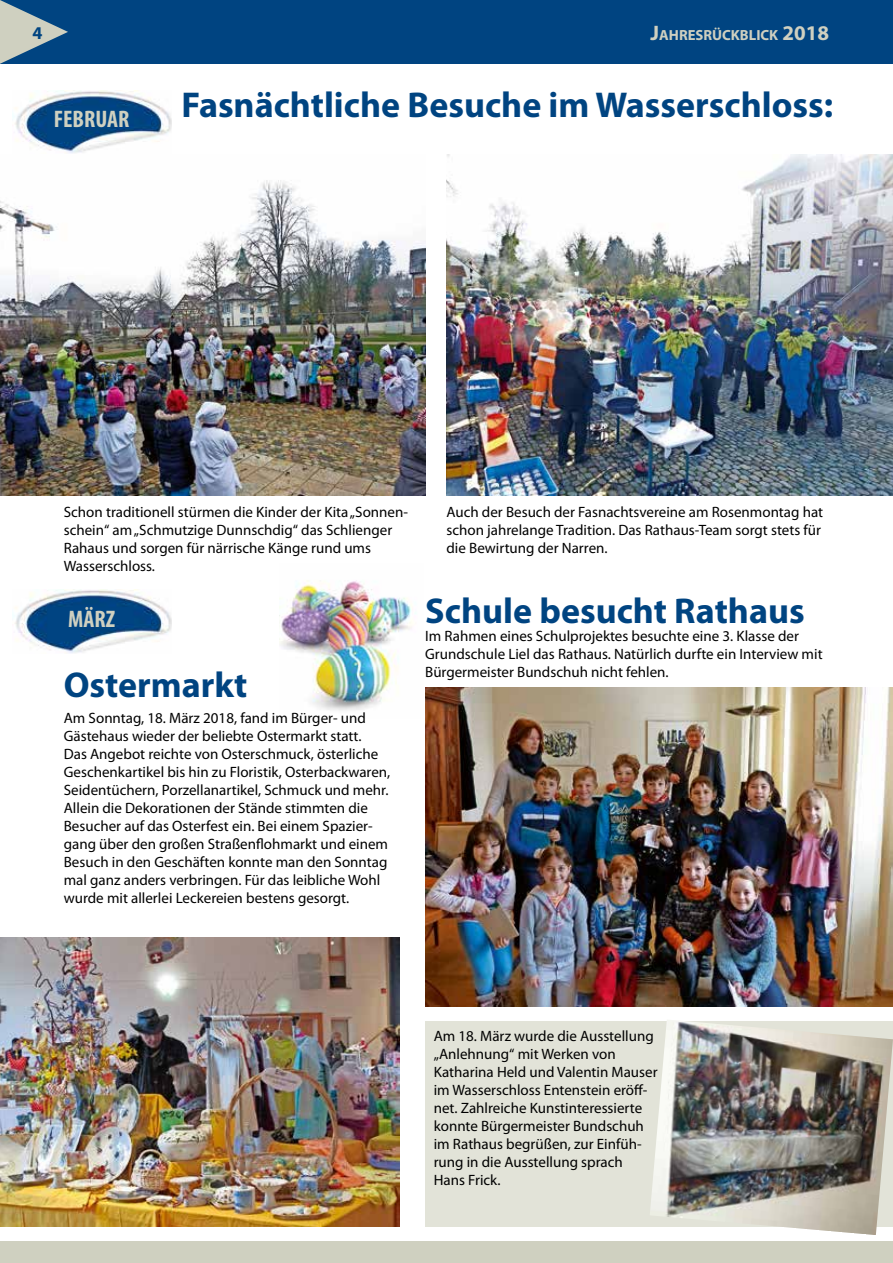
<style>
.page{position:relative;width:893px;height:1263px;background:#fff}
.page>*{position:absolute;margin:0;border:0;box-sizing:border-box;transform-origin:0 0}
.t1{font:700 36px "Myriad Pro";color:#004481}
.t2{font:700 condensed 24px "Myriad Pro";color:#cfd0c0}
.t3{font:700 18px "Myriad Pro";color:#004481}
.t4{font:15px/18px "Myriad Pro";color:#000}
.t5{font:700 14.7px "Myriad Pro";color:#cfd0c0}
.s1{font-size:21px}
</style>
<div class="page">
<div style="left:0;top:0;width:893px;height:64px;background:#004481"></div>
<svg style="left:0;top:0;width:68px;height:64px"></svg>
<div style="left:0;top:1242px;width:893px;height:21px;background:#cfd0c0"></div>
<img style="left:280px;top:580px;width:136px;height:131px">
<img style="left:13px;top:90px;width:159px;height:64px">
<img style="left:0;top:180px;width:425px;height:315px">
<img style="left:446px;top:154px;width:447px;height:341px">
<img style="left:0;top:937px;width:400px;height:290px">
<img style="left:13px;top:590px;width:159px;height:63px">
<div style="left:425px;top:1021px;width:468px;height:206px;background:#e2e3d8"></div>
<img style="left:650px;top:1020px;width:243px;height:215px">
<img style="left:425px;top:688px;width:468px;height:319px">
<p class="t3" style="left:33px;top:21px;width:11px">4</p>
<p class="t5" style="left:651px;top:25px;width:180px"><span class="s1">J</span>AHRESRÜCKBLICK <span class="s1">2018</span></p>
<h2 class="t2" style="left:54px;top:104px;width:66px">FEBRUAR</h2>
<h1 class="t1" style="left:181px;top:81px;width:653px">Fasnächtliche Besuche im Wasserschloss:</h1>
<p class="t4" style="left:64px;top:503px;width:346px">Schon traditionell stürmen die Kinder der Kita „Sonnen&shy;schein“ am „Schmutzige Dunnschdig“ das Schlienger Rahaus und sorgen für närrische Känge rund ums Wasserschloss.</p>
<h2 class="t2" style="left:68px;top:604px;width:48px">MÄRZ</h2>
<h1 class="t1" style="left:64px;top:661px;width:185px">Ostermarkt</h1>
<p class="t4" style="left:64px;top:709px;width:328px">Am Sonntag, 18. März 2018, fand im Bürger- und Gästehaus wieder der beliebte Ostermarkt statt.<br>Das Angebot reichte von Osterschmuck, österliche Geschenkartikel bis hin zu Floristik, Osterbackwaren, Seidentüchern, Porzellanartikel, Schmuck und mehr.<br>Allein die Dekorationen der Stände stimmten die Besucher auf das Osterfest ein. Bei einem Spazier&shy;gang über den großen Straßenflohmarkt und einem Besuch in den Geschäften konnte man den Sonntag mal ganz anders verbringen. Für das leibliche Wohl wurde mit allerlei Leckereien bestens gesorgt.</p>
<p class="t4" style="left:446px;top:503px;width:378px">Auch der Besuch der Fasnachtsvereine am Rosenmontag hat schon jahrelange Tradition. Das Rathaus-Team sorgt stets für die Bewirtung der Narren.</p>
<h1 class="t1" style="left:425px;top:587px;width:381px">Schule besucht Rathaus</h1>
<p class="t4" style="left:425px;top:626px;width:399px">Im Rahmen eines Schulprojektes besuchte eine 3. Klasse der<br>Grundschule Liel das Rathaus. Natürlich durfte ein Interview mit<br>Bürgermeister Bundschuh nicht fehlen.</p>
<p class="t4" style="left:434px;top:1026px;width:225px">Am 18. März wurde die Ausstellung „Anlehnung“ mit Werken von<br>Katharina Held und Valentin Mauser im Wasserschloss Entenstein eröff&shy;net. Zahlreiche Kunstinteressierte konnte Bürgermeister Bundschuh im Rathaus begrüßen, zur Einfüh&shy;rung in die Ausstellung sprach<br>Hans Frick.</p>
</div>
